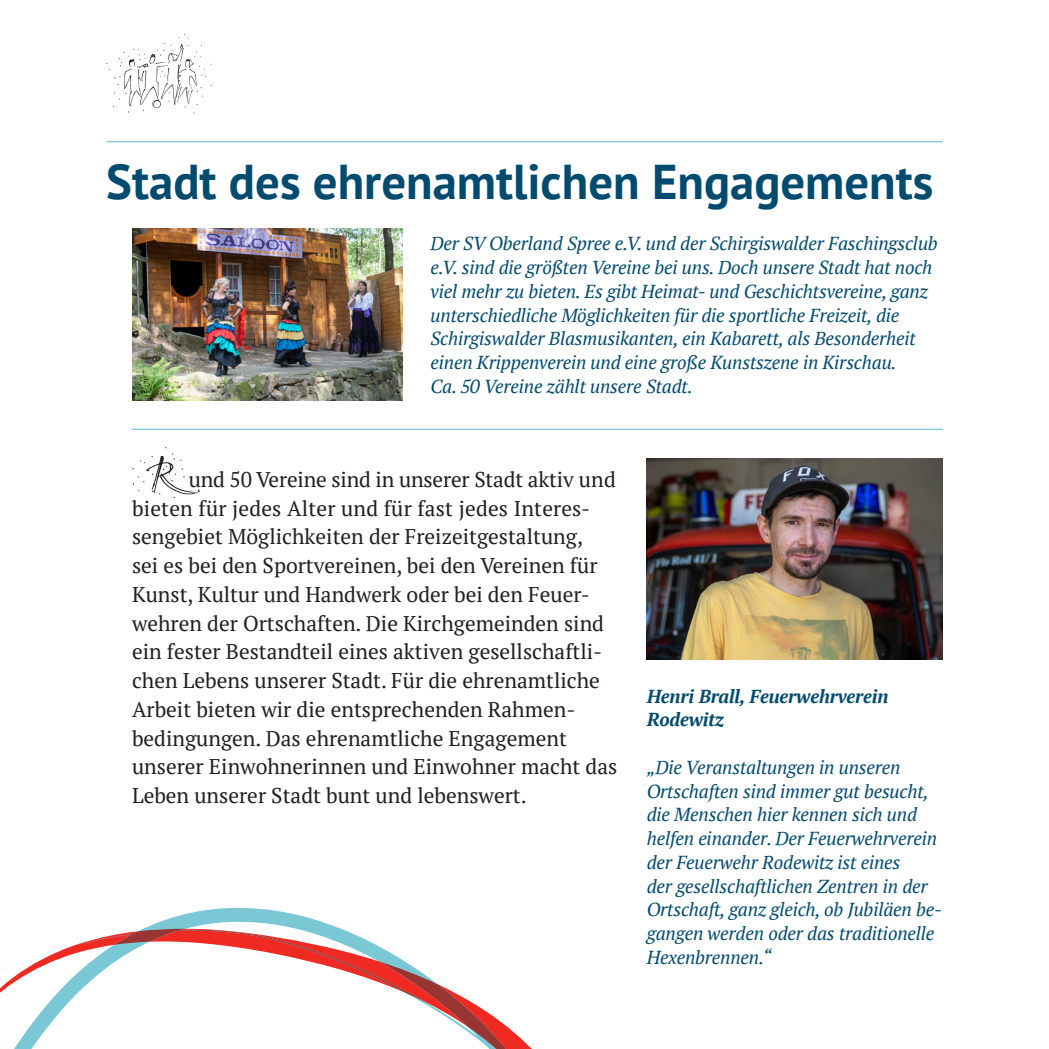
<style>
.page{position:relative;width:1049px;height:1049px;background:#fff}
.page>*{position:absolute;margin:0;border:0;box-sizing:border-box;transform-origin:0 0}
.t1{font:700 48.75px "PT Sans";color:#034b6e}
.t2{font:21.25px/28.8px "PT Serif";color:#231f20}
.t3{font:italic 18.75px/23.8px "PT Serif";letter-spacing:-.01em;color:#034b6e}
.t4{font:italic 700 18.75px/23.8px "PT Serif";letter-spacing:-.01em;color:#034b6e}
</style>
<div class="page">
<hr style="left:106px;top:141px;width:837px;height:1px;background:#7ac8d6">
<hr style="left:132px;top:429px;width:811px;height:1px;background:#7ac8d6">
<img style="left:132px;top:228px;width:270px;height:172px">
<img style="left:647px;top:458px;width:296px;height:201px">
<svg style="left:106px;top:34px;width:106px;height:79px"></svg>
<svg style="left:132px;top:447px;width:69px;height:51px"></svg>
<svg style="left:143px;top:907px;width:198px;height:22px"></svg>
<svg style="left:0;top:929px;width:532px;height:120px"></svg>
<h1 class="t1" style="left:106px;top:150px;width:828px">Stadt des ehrenamtlichen Engagements</h1>
<p class="t3" style="left:431px;top:232px;width:509px">Der SV Oberland Spree e.V. und der Schirgiswalder Faschingsclub e.V. sind die größten Vereine bei uns. Doch unsere Stadt hat noch viel mehr zu bieten. Es gibt Heimat- und Geschichtsvereine, ganz unterschiedliche Möglichkeiten für die sportliche Freizeit, die Schirgiswalder Blasmusikanten, ein Kabarett, als Besonderheit einen Krippenverein und eine große Kunstszene in Kirschau.<br>Ca. 50 Vereine zählt unsere Stadt.</p>
<p class="t2" style="left:132px;top:465px;width:487px;text-indent:57px">und 50 Vereine sind in unserer Stadt aktiv und bieten für jedes Alter und für fast jedes Interes&shy;sengebiet Möglichkeiten der Freizeitgestaltung,<br>sei es bei den Sportvereinen, bei den Vereinen für Kunst, Kultur und Handwerk oder bei den Feuer&shy;wehren der Ortschaften. Die Kirchgemeinden sind ein fester Bestandteil eines aktiven gesellschaftli&shy;chen Lebens unserer Stadt. Für die ehrenamtliche Arbeit bieten wir die entsprechenden Rahmen&shy;bedingungen. Das ehrenamtliche Engagement unserer Einwohnerinnen und Einwohner macht das Leben unserer Stadt bunt und lebenswert.</p>
<p class="t4" style="left:647px;top:684px;width:243px">Henri Brall, Feuerwehrverein<br>Rodewitz</p>
<p class="t3" style="left:647px;top:755px;width:297px">„Die Veranstaltungen in unseren Ortschaften sind immer gut besucht, die Menschen hier kennen sich und helfen einander. Der Feuerwehrverein der Feuerwehr Rodewitz ist eines<br>der gesellschaftlichen Zentren in der Ortschaft, ganz gleich, ob Jubiläen be&shy;gangen werden oder das traditionelle Hexenbrennen.“</p>
</div>
